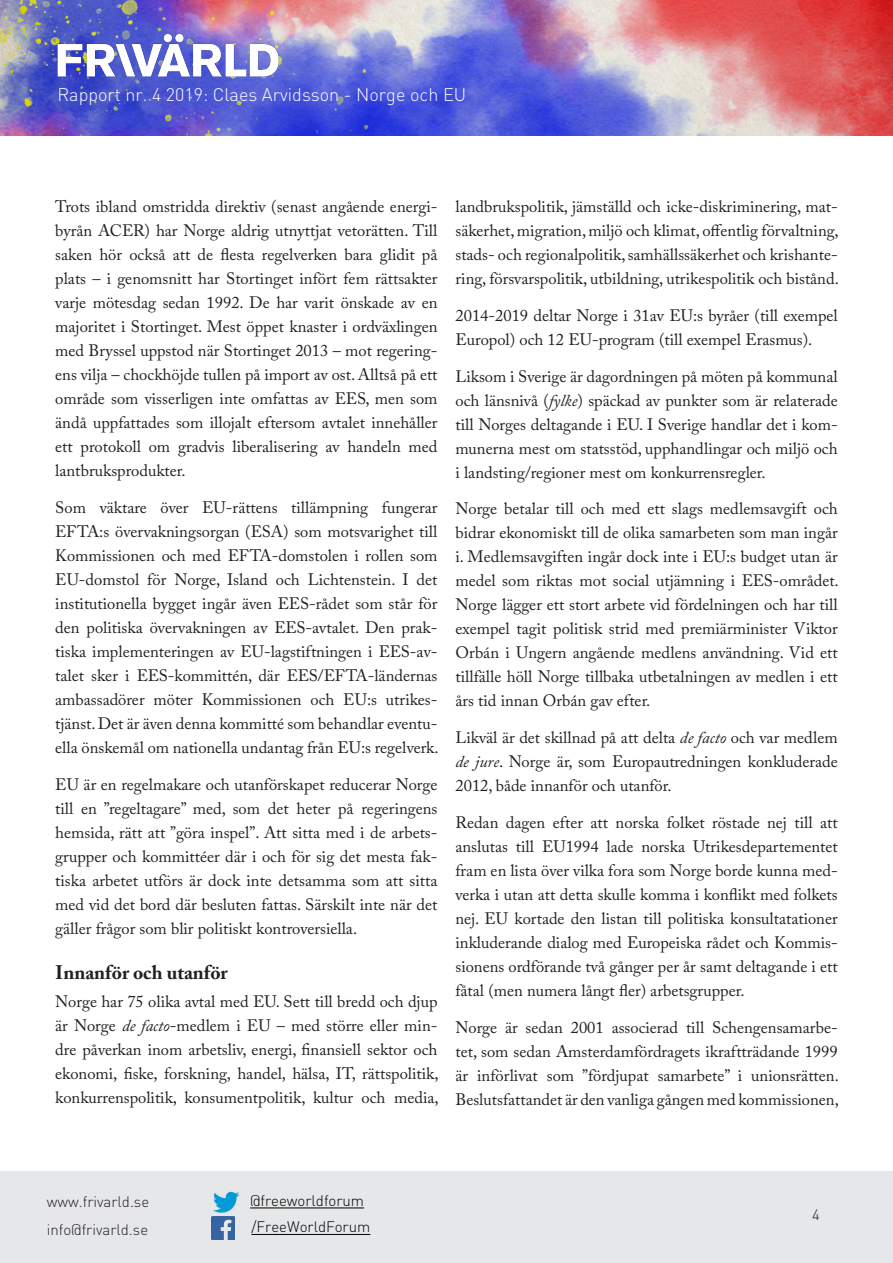
<style>
.page{position:relative;width:893px;height:1263px;background:#fff}
.page>*{position:absolute;margin:0;border:0;box-sizing:border-box;transform-origin:0 0}
.UNderrubrik{font:700 19.5px "Adobe Caslon Pro";color:#231f20}
.t1{font:300 18px "DIN";color:#fff}
.Brödtext{font:16.5px/24px "Adobe Caslon Pro";color:#231f20;text-align:justify}
.t2{font:300 15px/28.2px "DIN";color:#231f20}
.t3{font:300 15px/26.5px "DIN";color:#000}
.s1{font-style:italic}
</style>
<div class="page">
<img style="left:0;top:1px;width:893px;height:135px">
<img style="left:55px;top:33px;width:226px;height:48px">
<div style="left:0;top:1172px;width:893px;height:91px;background:#e6e7e9"></div>
<hr style="left:250px;top:1207px;width:114px;height:1px;background:#000">
<hr style="left:251px;top:1234px;width:119px;height:1px;background:#000">
<img style="left:213px;top:1191px;width:27px;height:22px">
<img style="left:211px;top:1216px;width:24px;height:24px">
<p class="t1" style="left:57px;top:83px;width:410px">Rapport nr. 4 2019: Claes Arvidsson - Norge och EU</p>
<p class="Brödtext" style="left:55px;top:194px;width:384px">Trots ibland omstridda direktiv (senast angående energi&shy;byrån ACER) har Norge aldrig utnyttjat vetorätten. Till saken hör också att de flesta regelverken bara glidit på plats – i genomsnitt har Stortinget infört fem rättsakter varje mötesdag sedan 1992. De har varit önskade av en majoritet i Stortinget. Mest öppet knaster i ordväxlingen med Bryssel uppstod när Stortinget 2013 – mot regering&shy;ens vilja – chockhöjde tullen på import av ost. Alltså på ett område som visserligen inte omfattas av EES, men som ändå uppfattades som illojalt eftersom avtalet innehåller ett protokoll om gradvis liberalisering av handeln med lantbruksprodukter.</p>
<p class="Brödtext" style="left:55px;top:495px;width:385px">Som väktare över EU-rättens tillämpning fungerar EFTA:s övervakningsorgan (ESA) som motsvarighet till Kommissionen och med EFTA-domstolen i rollen som EU-domstol för Norge, Island och Lichtenstein. I det institutionella bygget ingår även EES-rådet som står för den politiska övervakningen av EES-avtalet. Den prak&shy;tiska implementeringen av EU-lagstiftningen i EES-av&shy;talet sker i EES-kommittén, där EES/EFTA-ländernas ambassadörer möter Kommissionen och EU:s utrikes&shy;tjänst. Det är även denna kommitté som behandlar eventu&shy;ella önskemål om nationella undantag från EU:s regelverk.</p>
<p class="Brödtext" style="left:55px;top:772px;width:384px">EU är en regelmakare och utanförskapet reducerar Norge till en ”regeltagare” med, som det heter på regeringens hemsida, rätt att ”göra inspel”. Att sitta med i de arbets&shy;grupper och kommittéer där i och för sig det mesta fak&shy;tiska arbetet utförs är dock inte detsamma som att sitta med vid det bord där besluten fattas. Särskilt inte när det gäller frågor som blir politiskt kontroversiella.</p>
<p class="UNderrubrik" style="left:55px;top:961px;width:174px">Innanför och utanför</p>
<p class="Brödtext" style="left:55px;top:989px;width:385px">Norge har 75 olika avtal med EU. Sett till bredd och djup är Norge <span class="s1">de facto</span>-medlem i EU – med större eller min&shy;dre påverkan inom arbetsliv, energi, finansiell sektor och ekonomi, fiske, forskning, handel, hälsa, IT, rättspolitik, konkurrenspolitik, konsumentpolitik, kultur och media,</p>
<p class="Brödtext" style="left:455px;top:194px;width:385px">landbrukspolitik, jämställd och icke-diskriminering, mat&shy;säkerhet, migration, miljö och klimat, offentlig förvaltning, stads- och regionalpolitik, samhällssäkerhet och krishante&shy;ring, försvarspolitik, utbildning, utrikespolitik och bistånd.</p>
<p class="Brödtext" style="left:455px;top:303px;width:384px">2014-2019 deltar Norge i 31av EU:s byråer (till exempel<br>Europol) och 12 EU-program (till exempel Erasmus).</p>
<p class="Brödtext" style="left:455px;top:364px;width:384px">Liksom i Sverige är dagordningen på möten på kommunal och länsnivå (<span class="s1">fylke</span>) späckad av punkter som är relaterade till Norges deltagande i EU. I Sverige handlar det i kom&shy;munerna mest om statsstöd, upphandlingar och miljö och i landsting/regioner mest om konkurrensregler.</p>
<p class="Brödtext" style="left:455px;top:497px;width:385px">Norge betalar till och med ett slags medlemsavgift och bidrar ekonomiskt till de olika samarbeten som man ingår i. Medlemsavgiften ingår dock inte i EU:s budget utan är medel som riktas mot social utjämning i EES-området.<br>Norge lägger ett stort arbete vid fördelningen och har till exempel tagit politisk strid med premiärminister Viktor Orbán i Ungern angående medlens användning. Vid ett tillfälle höll Norge tillbaka utbetalningen av medlen i ett års tid innan Orbán gav efter.</p>
<p class="Brödtext" style="left:455px;top:725px;width:384px">Likväl är det skillnad på att delta <span class="s1">de facto</span> och var medlem <span class="s1">de jure</span>. Norge är, som Europautredningen konkluderade 2012, både innanför och utanför.</p>
<p class="Brödtext" style="left:455px;top:810px;width:384px">Redan dagen efter att norska folket röstade nej till att anslutas till EU1994 lade norska Utrikesdepartementet fram en lista över vilka fora som Norge borde kunna med&shy;verka i utan att detta skulle komma i konflikt med folkets nej. EU kortade den listan till politiska konsultatationer inkluderande dialog med Europeiska rådet och Kommis&shy;sionens ordförande två gånger per år samt deltagande i ett fåtal (men numera långt fler) arbetsgrupper.</p>
<p class="Brödtext" style="left:455px;top:1015px;width:385px">Norge är sedan 2001 associerad till Schengensamarbe&shy;tet, som sedan Amsterdamfördragets ikraftträdande 1999 är införlivat som ”fördjupat samarbete” i unionsrätten.<br>Beslutsfattandet är den vanliga gången med kommissionen,</p>
<p class="t2" style="left:47px;top:1187px;width:104px">www.frivarld.se info@frivarld.se</p>
<p class="t3" style="left:250px;top:1187px;width:122px">@freeworldforum /FreeWorldForum</p>
<p class="t2" style="left:812px;top:1200px;width:9px">4</p>
</div>
